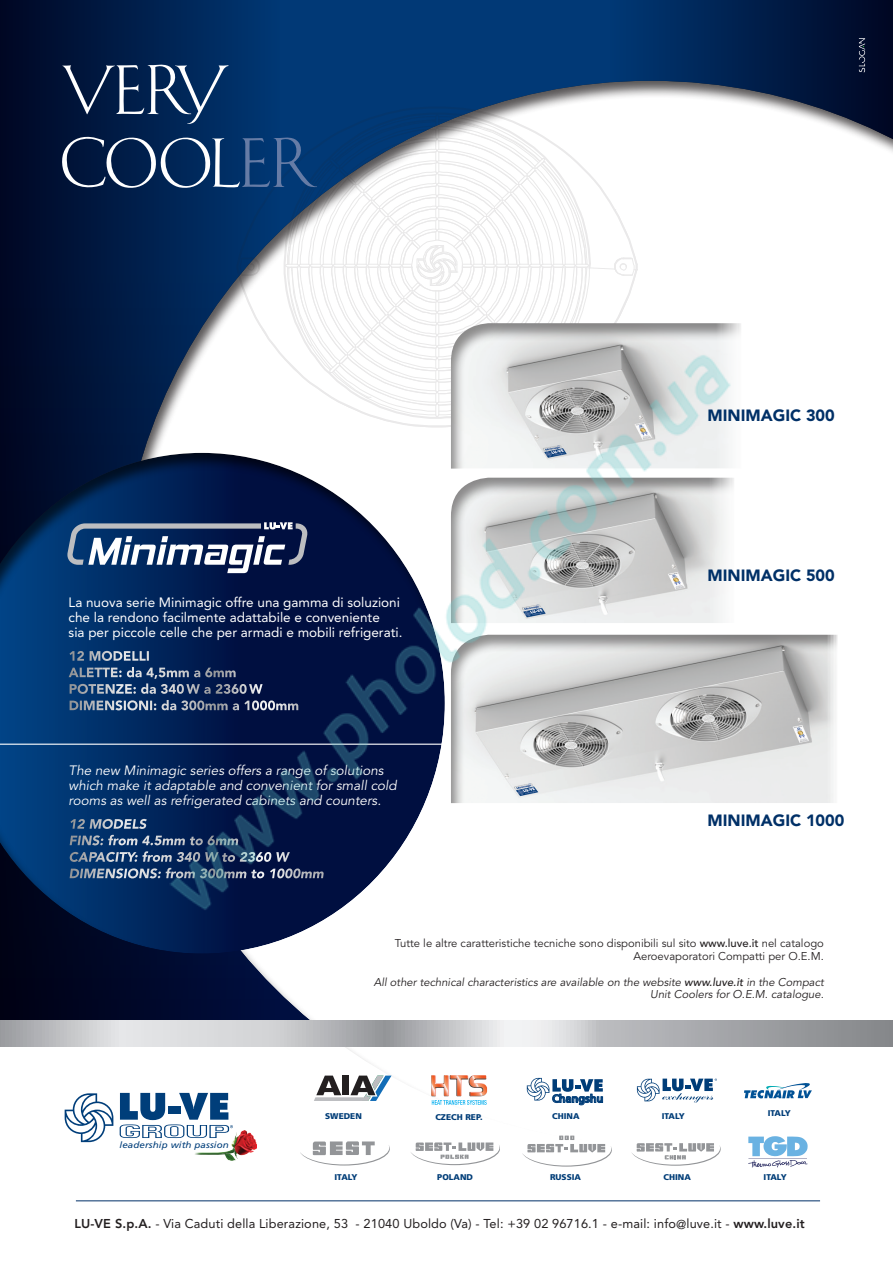
<style>
.page{position:relative;width:893px;height:1263px;background:#fff}
.page>*{position:absolute;margin:0;border:0;box-sizing:border-box;transform-origin:0 0}
.t1{font:60.75px/72.9px "Au Bauer Text Initials";letter-spacing:.02em;color:#fff}
.t2{font:900 16.2px "Avenir";color:#003067}
.t3{font:13.5px/15px "Avenir";color:#fff}
.t4{font:italic 13.5px/15px "Avenir";color:#fff}
.t5{font:italic 900 13.5px/16.5px "Avenir";color:#fff}
.t6{font:900 13.5px/16.5px "Avenir";color:#fff}
.t7{font:12.75px "Avenir";letter-spacing:.01em;color:#231f20}
.t8{font:11.25px/12.8px "Avenir";color:#231f20;text-align:right}
.t9{font:italic 11.25px/12.8px "Avenir";color:#231f20;text-align:right}
.t10{font:700 10.95px "Frutiger";color:#003d78}
.t11{font:italic 9px "Frutiger";letter-spacing:.01em;color:#003e7a;scale:1.1 1}
.t12{font:900 8.4px "Frutiger";color:#003d78}
.s1{color:#667ca6}
.s2{font-weight:500}
.s3{font-weight:800}
</style>
<div class="page">
<div style="left:0;top:0;width:893px;height:1039px;background:#013976"></div>
<svg style="left:0;top:0;width:248px;height:1020px;background:#001236"></svg>
<div style="left:610px;top:0;width:283px;height:1039px;background:linear-gradient(to right,#003875,#000622)"></div>
<div style="left:119px;top:77px;width:774px;height:1068px;background:#231f20;opacity:.75"></div>
<svg style="left:235px;top:105px;width:404px;height:122px"></svg>
<svg style="left:236px;top:208px;width:25px;height:19px"></svg>
<svg style="left:284px;top:111px;width:354px;height:116px"></svg>
<div style="left:450px;top:634px;width:401px;height:171px;background:#231f20;opacity:.5"></div>
<div style="left:0;top:451px;width:447px;height:504px;background:#231f20;opacity:.75"></div>
<svg style="left:67px;top:522px;width:75px;height:51px"></svg>
<svg style="left:0;top:1020px;width:893px;height:26px;background:#b6b7ba"></svg>
<div style="left:66px;top:1094px;width:192px;height:68px;background:#fff"></div>
<img style="left:195px;top:1145px;width:37px;height:9px">
<svg style="left:222px;top:1146px;width:14px;height:15px"></svg>
<img style="left:232px;top:1131px;width:24px;height:28px">
<svg style="left:65px;top:1093px;width:48px;height:49px"></svg>
<svg style="left:120px;top:1093px;width:113px;height:45px"></svg>
<svg style="left:527px;top:1078px;width:76px;height:27px"></svg>
<svg style="left:314px;top:1075px;width:78px;height:26px"></svg>
<img style="left:431px;top:1075px;width:56px;height:21px">
<svg style="left:432px;top:1100px;width:55px;height:5px"></svg>
<svg style="left:637px;top:1078px;width:80px;height:25px"></svg>
<svg style="left:748px;top:1136px;width:61px;height:31px"></svg>
<svg style="left:411px;top:1142px;width:89px;height:23px"></svg>
<svg style="left:300px;top:1141px;width:90px;height:24px"></svg>
<svg style="left:631px;top:1143px;width:90px;height:23px"></svg>
<svg style="left:744px;top:1083px;width:68px;height:15px"></svg>
<hr style="left:76px;top:1200px;width:744px;height:1px;background:#003067">
<svg style="left:522px;top:1135px;width:90px;height:31px"></svg>
<hr style="left:0;top:744px;width:444px;height:1px;background:#fff">
<svg style="left:850px;top:20px;width:15px;height:52px"></svg>
<img style="left:142px;top:227px;width:609px;height:809px">
<h1 class="t1" style="left:62px;top:58px;width:256px">VERY<br>COOL<span class="s1">ER</span></h1>
<p class="t3" style="left:69px;top:594px;width:335px">La nuova serie Minimagic offre una gamma di soluzioni che la rendono facilmente adattabile e conveniente<br>sia per piccole celle che per armadi e mobili refrigerati.</p>
<p class="t6" style="left:69px;top:648px;width:232px">12 MODELLI<br>ALETTE: da 4,5mm a 6mm<br>POTENZE: da 340W a 2360W<br>DIMENSIONI: da 300mm a 1000mm</p>
<p class="t4" style="left:69px;top:763px;width:330px">The new Minimagic series offers a range of solutions which make it adaptable and convenient for small cold rooms as well as refrigerated cabinets and counters.</p>
<p class="t5" style="left:69px;top:816px;width:257px">12 MODELS<br>FINS: from 4.5mm to 6mm<br>CAPACITY: from 340 W to 2360 W<br>DIMENSIONS: from 300mm to 1000mm</p>
<p class="t2" style="left:707px;top:405px;width:129px">MINIMAGIC 300</p>
<p class="t2" style="left:707px;top:566px;width:129px">MINIMAGIC 500</p>
<p class="t2" style="left:707px;top:810px;width:139px">MINIMAGIC 1000</p>
<p class="t8" style="left:395px;top:937px;width:431px">Tutte le altre caratteristiche tecniche sono disponibili sul sito <span class="s2">www.luve.it</span> nel catalogo<br>Aeroevaporatori Compatti per O.E.M.</p>
<p class="t9" style="left:374px;top:976px;width:452px">All other technical characteristics are available on the website <span class="s2">www.luve.it</span> in the Compact<br>Unit Coolers for O.E.M. catalogue.</p>
<p class="t11" style="left:120px;top:1140px;width:101px">leadership with passion</p>
<p class="t10" style="left:552px;top:1092px;width:53px">Changshu</p>
<p class="t12" style="left:325px;top:1110px;width:38px">SWEDEN</p>
<p class="t12" style="left:435px;top:1112px;width:49px">CZECH REP.</p>
<p class="t12" style="left:552px;top:1111px;width:29px">CHINA</p>
<p class="t12" style="left:662px;top:1111px;width:25px">ITALY</p>
<p class="t12" style="left:768px;top:1108px;width:25px">ITALY</p>
<p class="t12" style="left:334px;top:1172px;width:25px">ITALY</p>
<p class="t12" style="left:437px;top:1172px;width:37px">POLAND</p>
<p class="t12" style="left:663px;top:1172px;width:29px">CHINA</p>
<p class="t12" style="left:764px;top:1172px;width:25px">ITALY</p>
<p class="t12" style="left:550px;top:1172px;width:33px">RUSSIA</p>
<p class="t7" style="left:74px;top:1216px;width:732px"><span class="s3">LU-VE S.p.A.</span> - Via Caduti della Liberazione, 53 - 21040 Uboldo (Va) - Tel: +39 02 96716.1 - e-mail: info@luve.it - <span class="s3">www.luve.it</span></p>
</div>
